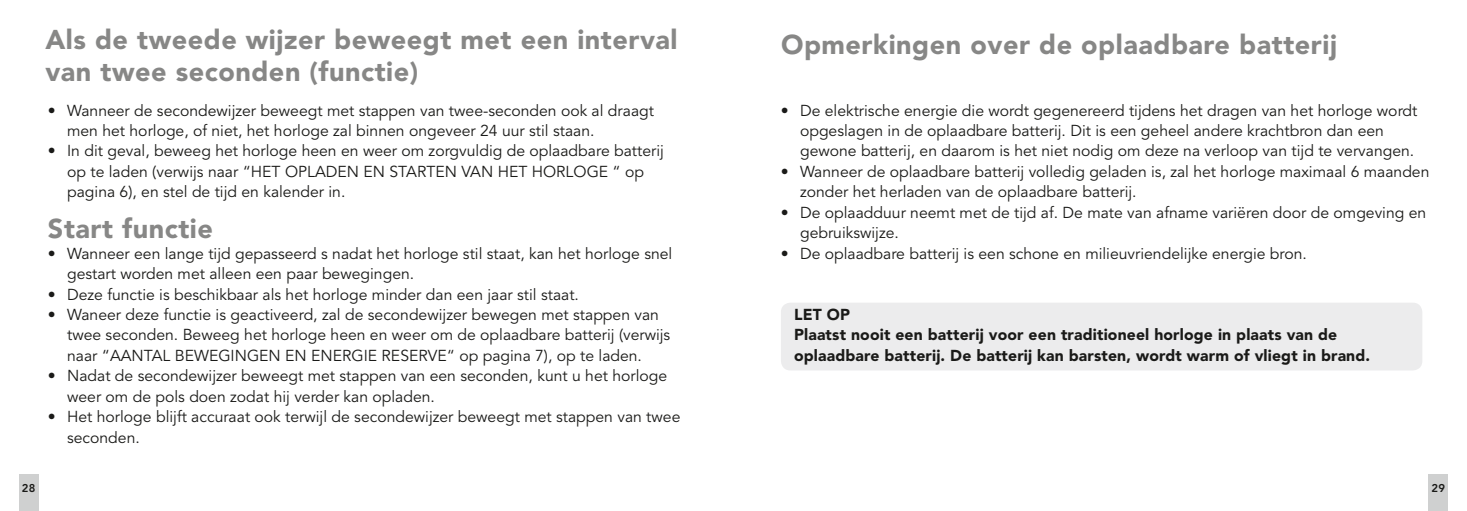
<style>
.page{position:relative;width:1467px;height:511px;background:#fff}
.page>*{position:absolute;margin:0;border:0;box-sizing:border-box;transform-origin:0 0}
.t1{font:900 27px/32.4px "Avenir LT Std";letter-spacing:.02em;color:#878786}
.t2{font:15.75px/20.5px "Avenir LT Std";color:#1a1a18}
.t3{font:900 15.75px/20.5px "Avenir LT Std";letter-spacing:.01em;color:#1a1a18}
.t4{font:800 11.25px "Avenir LT Std";color:#1a1a18}
</style>
<div class="page">
<div style="left:19px;top:473px;width:19px;height:37px;background:#cfd0d0"></div>
<div style="left:1429px;top:473px;width:19px;height:37px;background:#cfd0d0"></div>
<div style="left:781px;top:302px;width:641px;height:68px;background:#ececed;border-radius:10px"></div>
<h1 class="t1" style="left:45px;top:23px;width:634px">Als de tweede wijzer beweegt met een interval van twee seconden (functie)</h1>
<p class="t2" style="left:67px;top:100px;width:588px;text-indent:-19px">• Wanneer de secondewijzer beweegt met stappen van twee-seconden ook al draagt men het horloge, of niet, het horloge zal binnen ongeveer 24 uur stil staan.</p>
<p class="t2" style="left:67px;top:141px;width:598px;text-indent:-19px">• In dit geval, beweeg het horloge heen en weer om zorgvuldig de oplaadbare batterij op te laden (verwijs naar “HET OPLADEN EN STARTEN VAN HET HORLOGE “ op pagina 6), en stel de tijd en kalender in.</p>
<h1 class="t1" style="left:48px;top:212px;width:166px">Start functie</h1>
<p class="t2" style="left:67px;top:243px;width:607px;text-indent:-19px">• Wanneer een lange tijd gepasseerd s nadat het horloge stil staat, kan het horloge snel gestart worden met alleen een paar bewegingen.</p>
<p class="t2" style="left:48px;top:284px;width:532px">• Deze functie is beschikbaar als het horloge minder dan een jaar stil staat.</p>
<p class="t2" style="left:67px;top:304px;width:605px;text-indent:-19px">• Waneer deze functie is geactiveerd, zal de secondewijzer bewegen met stappen van twee seconden. Beweeg het horloge heen en weer om de oplaadbare batterij (verwijs naar “AANTAL BEWEGINGEN EN ENERGIE RESERVE“ op pagina 7), op te laden.</p>
<p class="t2" style="left:67px;top:366px;width:602px;text-indent:-19px">• Nadat de secondewijzer beweegt met stappen van een seconden, kunt u het horloge weer om de pols doen zodat hij verder kan opladen.</p>
<p class="t2" style="left:67px;top:406px;width:615px;text-indent:-19px">• Het horloge blijft accuraat ook terwijl de secondewijzer beweegt met stappen van twee seconden.</p>
<h1 class="t1" style="left:781px;top:29px;width:557px">Opmerkingen over de oplaadbare batterij</h1>
<p class="t2" style="left:800px;top:100px;width:619px;text-indent:-19px">• De elektrische energie die wordt gegenereerd tijdens het dragen van het horloge wordt opgeslagen in de oplaadbare batterij. Dit is een geheel andere krachtbron dan een gewone batterij, en daarom is het niet nodig om deze na verloop van tijd te vervangen.</p>
<p class="t2" style="left:800px;top:161px;width:631px;text-indent:-19px">• Wanneer de oplaadbare batterij volledig geladen is, zal het horloge maximaal 6 maanden zonder het herladen van de oplaadbare batterij.</p>
<p class="t2" style="left:800px;top:202px;width:628px;text-indent:-19px">• De oplaadduur neemt met de tijd af. De mate van afname variëren door de omgeving en gebruikswijze.</p>
<p class="t2" style="left:781px;top:243px;width:528px">• De oplaadbare batterij is een schone en milieuvriendelijke energie bron.</p>
<p class="t3" style="left:794px;top:304px;width:578px">LET OP<br>Plaatst nooit een batterij voor een traditioneel horloge in plaats van de oplaadbare batterij. De batterij kan barsten, wordt warm of vliegt in brand.</p>
<p class="t4" style="left:22px;top:481px;width:15px">28</p>
<p class="t4" style="left:1432px;top:481px;width:15px">29</p>
</div>
